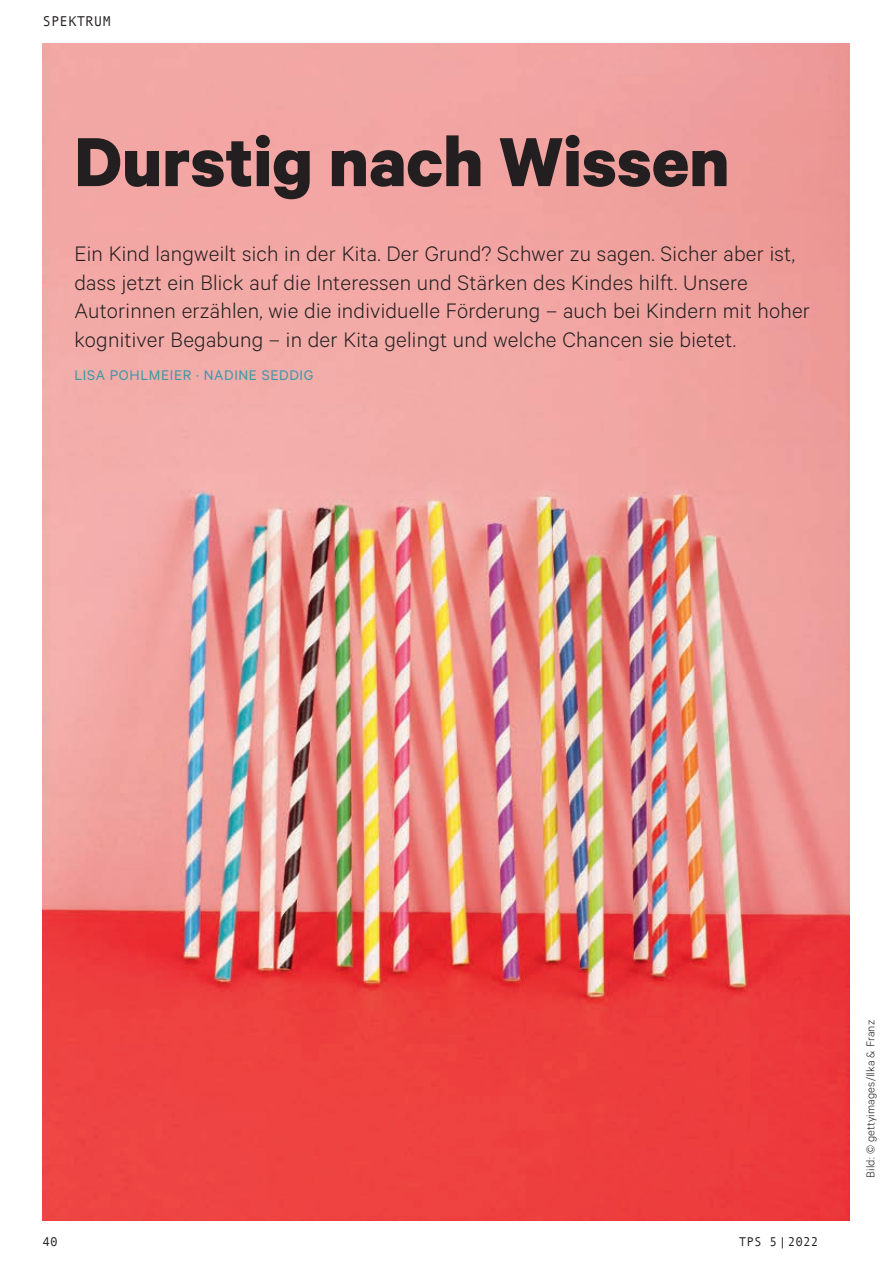
<style>
.page{position:relative;width:893px;height:1263px;background:#fff}
.page>*{position:absolute;margin:0;border:0;box-sizing:border-box;transform-origin:0 0}
.t1{font:700 78px "Calibre";color:#231f20}
.t2{font:300 23.7px/28.5px "Calibre";letter-spacing:.01em;color:#231f20}
.t3{font:15.75px "Calibre";letter-spacing:.04em;color:#3a98a9}
.t4{font:14.25px "Andale Mono";color:#231f20}
.t5{font:300 12.75px "Calibre";letter-spacing:.01em;color:#231f20}
.t6{font:12.75px "Andale Mono";color:#231f20}
</style>
<div class="page">
<img style="left:43px;top:43px;width:806px;height:1177px">
<p class="t4" style="left:43px;top:12px;width:70px">SPEKTRUM</p>
<h1 class="t1" style="left:74px;top:114px;width:657px">Durstig nach Wissen</h1>
<p class="t2" style="left:74px;top:239px;width:737px">Ein Kind langweilt sich in der Kita. Der Grund? Schwer zu sagen. Sicher aber ist, dass jetzt ein Blick auf die Interessen und Stärken des Kindes hilft. Unsere Autorinnen erzählen, wie die individuelle Förderung – auch bei Kindern mit hoher kognitiver Begabung – in der Kita gelingt und welche Chancen sie bietet.</p>
<p class="t3" style="left:74px;top:366px;width:240px">LISA POHLMEIER · NADINE SEDDIG</p>
<p class="t6" style="left:43px;top:1233px;width:17px">40</p>
<p class="t6" style="left:739px;top:1233px;width:81px">TPS 5|2022</p>
<p class="t5" style="left:863px;top:1177px;width:159px;rotate:-90deg">Bild: © gettyimages/Ilka &amp; Franz</p>
</div>
